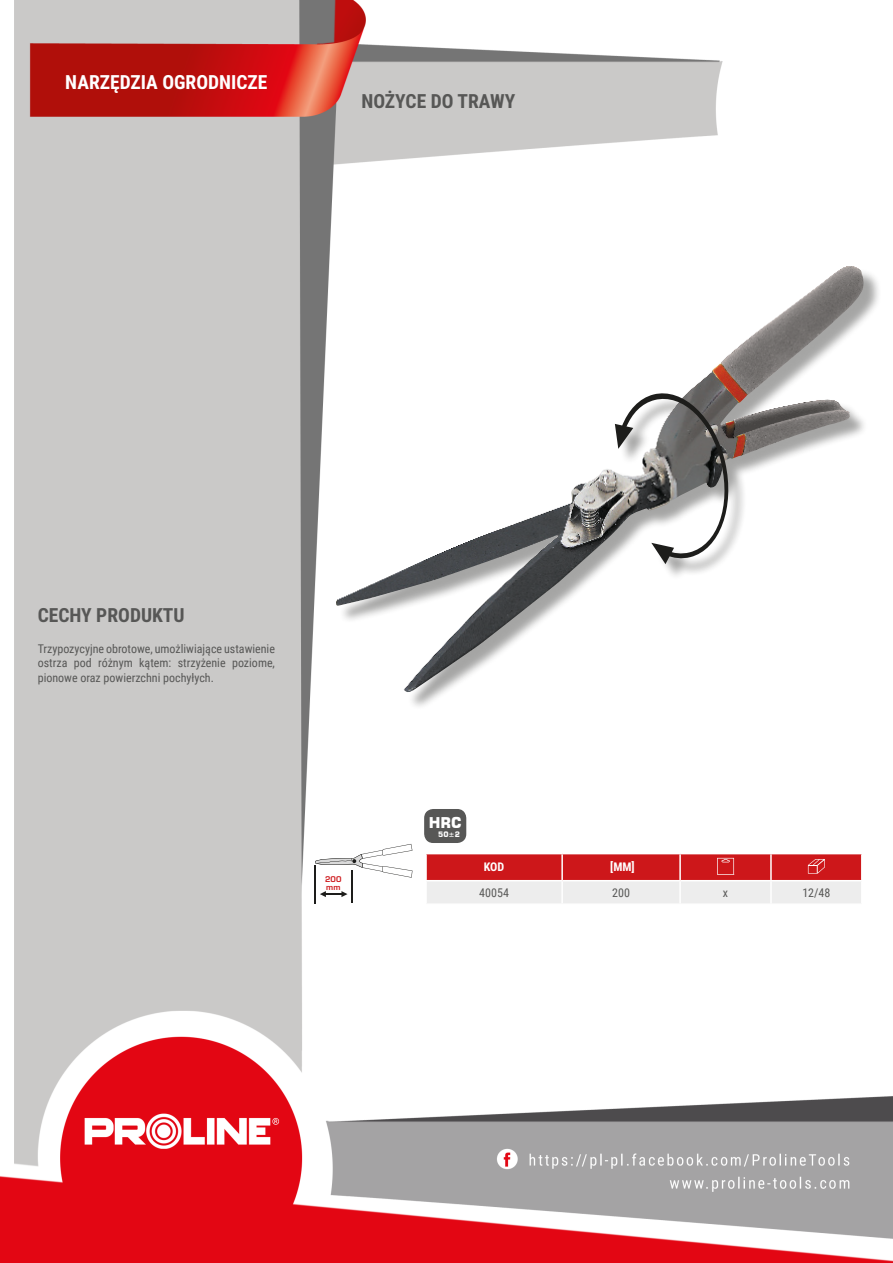
<style>
.page{position:relative;width:893px;height:1263px;background:#fff}
.page>*{position:absolute;margin:0;border:0;box-sizing:border-box;transform-origin:0 0}
.NagĹ_Ăłwek{font:700 19.5px "Roboto Condensed";color:#fff}
.Lewo_bez_dzielenia{font:700 19.5px "Roboto Condensed";color:#575756}
.MateriaĹ__CECHY{font:700 19.5px "Roboto Condensed";color:#575756}
.t1{font:700 14.85px "Square 721 BT";color:#fff}
.Opisy{font:12px/14.4px "Roboto Condensed";color:#575756;text-align:justify}
.Center{font:12px "Roboto Condensed";color:#575756}
.Indeks{font:12px "Roboto Condensed";color:#575756}
.Ĺšrodek__wymuszenie{font:700 12px "Roboto Condensed";color:#fff}
.Tabelka_nagĹ_Ăłwek{font:700 12px "Roboto Condensed";color:#fff}
.t2{font:700 8.7px/7.5px "Eurostile TOT";color:#cd171a}
.t3{font:700 7.5px "Square 721 BT";color:#fff}
</style>
<div class="page">
<img style="left:0;top:0;width:893px;height:1263px">
<div style="left:339px;top:269px;width:542px;height:441px;background:#fff"></div>
<img style="left:336px;top:265px;width:530px;height:428px">
<svg style="left:615px;top:387px;width:120px;height:177px"></svg>
<svg style="left:315px;top:844px;width:97px;height:34px"></svg>
<hr style="left:351px;top:870px;width:1px;height:32px;background:#1d1d1b">
<svg style="left:320px;top:891px;width:27px;height:6px"></svg>
<hr style="left:315px;top:865px;width:1px;height:38px;background:#1d1d1b">
<hr style="left:425px;top:854px;width:2px;height:26px;background:#fff">
<hr style="left:425px;top:881px;width:2px;height:22px;background:#fff">
<hr style="left:425px;top:853px;width:137px;height:1px;background:#fff">
<hr style="left:425px;top:880px;width:137px;height:1px;background:#fff">
<hr style="left:425px;top:903px;width:137px;height:2px;background:#fff">
<hr style="left:562px;top:903px;width:118px;height:2px;background:#fff">
<hr style="left:680px;top:903px;width:91px;height:2px;background:#fff">
<hr style="left:771px;top:903px;width:91px;height:2px;background:#fff">
<svg style="left:426px;top:853px;width:436px;height:50px;background:#de8384"></svg>
<div style="left:425px;top:810px;width:41px;height:32px;background:#575756;border-radius:8px"></div>
<div style="left:424px;top:809px;width:42px;height:34px;border:1px solid #575756;border-radius:8px"></div>
<p class="NagĹ_Ăłwek" style="left:65px;top:69px;width:204px">NARZĘDZIA OGRODNICZE</p>
<p class="Lewo_bez_dzielenia" style="left:361px;top:88px;width:155px">NOŻYCE DO TRAWY</p>
<p class="MateriaĹ__CECHY" style="left:38px;top:601px;width:148px">CECHY PRODUKTU</p>
<p class="Opisy" style="left:38px;top:641px;width:239px">Trzypozycyjne obrotowe, umożliwiające ustawienie ostrza pod różnym kątem: strzyżenie poziome, pionowe oraz powierzchni pochyłych.</p>
<p class="t2" style="left:325px;top:876px;width:18px">200 mm</p>
<p class="t1" style="left:429px;top:814px;width:34px">HRC</p>
<p class="t3" style="left:438px;top:830px;width:23px">50±2</p>
<p class="Tabelka_nagĹ_Ăłwek" style="left:484px;top:859px;width:22px">KOD</p>
<p class="Ĺšrodek__wymuszenie" style="left:610px;top:859px;width:26px">[MM]</p>
<p class="Indeks" style="left:479px;top:885px;width:31px">40054</p>
<p class="Center" style="left:612px;top:885px;width:19px">200</p>
<p class="Center" style="left:723px;top:885px;width:7px">x</p>
<p class="Center" style="left:802px;top:885px;width:30px">12/48</p>
</div>
